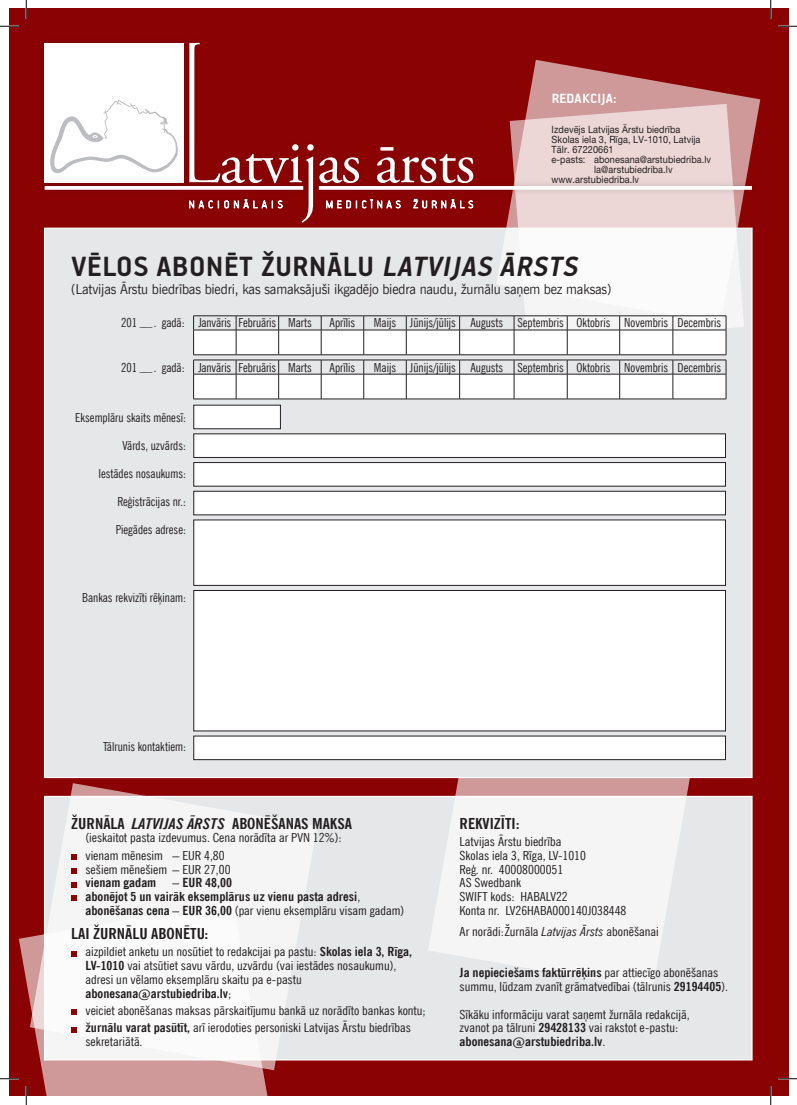
<style>
.page{position:relative;width:797px;height:1105px;background:#fff}
.page>*{position:absolute;margin:0;border:0;box-sizing:border-box;transform-origin:0 0}
.t1{font:700 31.25px "PF Handbook Pro";letter-spacing:.02em;color:#231f20}
.t2{font:700 condensed 15px "News Gothic TL";color:#231f20;scale:1.1 1}
.t3{font:700 15px "PF Handbook Pro";color:#fff}
.t4{font:13.75px "News Gothic TL";letter-spacing:-.01em;color:#231f20;scale:.95 1}
.t5{font:condensed 12.5px/13.8px "News Gothic TL";color:#231f20;scale:1.1 1}
.t6{font:condensed 12.5px "News Gothic TL";color:#231f20}
.t7{font:700 condensed 12.5px/13.8px "News Gothic TL";color:#231f20;scale:1.1 1}
.t8{font:10px "Helvetica Neue LT Pro";letter-spacing:.01em;color:#231f20;scale:.91 1}
.s1{font-style:italic}
.s2{font-size:8.75px}
.s3{font-weight:400}
.s4{font-weight:700}
</style>
<div class="page">
<div style="left:9px;top:9px;width:779px;height:1087px;background:#8b0202"></div>
<div style="left:45px;top:796px;width:707px;height:264px;background:#e6e7e9"></div>
<svg style="left:428px;top:778px;width:264px;height:212px;fill:#f5f5f6"></svg>
<svg style="left:43px;top:783px;width:274px;height:287px;fill:#f5f5f6"></svg>
<svg style="left:19px;top:901px;width:251px;height:195px;fill:#fbfbfb"></svg>
<svg style="left:71px;top:854px;width:6px;height:6px"></svg>
<svg style="left:71px;top:868px;width:6px;height:5px"></svg>
<svg style="left:71px;top:882px;width:6px;height:5px"></svg>
<svg style="left:71px;top:896px;width:6px;height:5px"></svg>
<svg style="left:71px;top:951px;width:6px;height:5px"></svg>
<svg style="left:71px;top:1010px;width:6px;height:5px"></svg>
<svg style="left:71px;top:1027px;width:6px;height:5px"></svg>
<div style="left:44px;top:228px;width:708px;height:550px;background:#e6e7e9;border:1px solid #fff"></div>
<svg style="left:496px;top:60px;width:264px;height:264px"></svg>
<svg style="left:509px;top:104px;width:235px;height:240px;background:#eddede"></svg>
<div style="left:183px;top:36px;width:297px;height:193px;background:#231f20;opacity:.15"></div>
<svg style="left:189px;top:43px;width:284px;height:180px"></svg>
<div style="left:38px;top:36px;width:153px;height:153px;background:#231f20;opacity:.15"></div>
<div style="left:45px;top:43px;width:139px;height:140px;background:#fff"></div>
<div style="left:38px;top:179px;width:720px;height:18px;background:#231f20;opacity:.15"></div>
<svg style="left:45px;top:186px;width:707px;height:4px;background:#f7efef"></svg>
<div style="left:182px;top:193px;width:297px;height:22px;background:#8a0202"></div>
<svg style="left:189px;top:198px;width:284px;height:13px"></svg>
<svg style="left:50px;top:100px;width:128px;height:73px"></svg>
<svg style="left:193px;top:316px;width:533px;height:83px"></svg>
<hr style="left:193px;top:399px;width:43px;height:1px;background:#231f20">
<hr style="left:236px;top:399px;width:43px;height:1px;background:#231f20">
<hr style="left:279px;top:399px;width:42px;height:1px;background:#231f20">
<hr style="left:321px;top:399px;width:43px;height:1px;background:#231f20">
<hr style="left:364px;top:399px;width:42px;height:1px;background:#231f20">
<hr style="left:406px;top:399px;width:53px;height:1px;background:#231f20">
<hr style="left:459px;top:399px;width:55px;height:1px;background:#231f20">
<hr style="left:514px;top:399px;width:53px;height:1px;background:#231f20">
<hr style="left:567px;top:399px;width:52px;height:1px;background:#231f20">
<hr style="left:619px;top:399px;width:54px;height:1px;background:#231f20">
<hr style="left:673px;top:399px;width:53px;height:1px;background:#231f20">
<div style="left:194px;top:405px;width:86px;height:24px;background:#fff"></div>
<div style="left:193px;top:405px;width:87px;height:24px;border:1px solid #231f20"></div>
<div style="left:194px;top:736px;width:531px;height:24px;background:#fff"></div>
<div style="left:193px;top:736px;width:532px;height:24px;border:1px solid #231f20"></div>
<div style="left:194px;top:434px;width:531px;height:23px;background:#fff"></div>
<div style="left:193px;top:434px;width:532px;height:24px;border:1px solid #231f20"></div>
<div style="left:194px;top:463px;width:531px;height:23px;background:#fff"></div>
<div style="left:193px;top:462px;width:532px;height:24px;border:1px solid #231f20"></div>
<div style="left:194px;top:491px;width:531px;height:24px;background:#fff"></div>
<div style="left:193px;top:491px;width:532px;height:24px;border:1px solid #231f20"></div>
<div style="left:194px;top:520px;width:531px;height:65px;background:#fff"></div>
<div style="left:193px;top:520px;width:532px;height:66px;border:1px solid #231f20"></div>
<div style="left:194px;top:590px;width:531px;height:141px;background:#fff"></div>
<div style="left:193px;top:590px;width:532px;height:141px;border:1px solid #231f20"></div>
<svg style="left:583px;top:94px;width:6px;height:9px"></svg>
<svg style="left:0;top:25px;width:19px;height:2px"></svg>
<svg style="left:778px;top:25px;width:19px;height:2px"></svg>
<svg style="left:0;top:1078px;width:19px;height:1px"></svg>
<svg style="left:778px;top:1078px;width:19px;height:1px"></svg>
<svg style="left:25px;top:0;width:2px;height:19px"></svg>
<svg style="left:25px;top:1086px;width:2px;height:19px"></svg>
<svg style="left:770px;top:0;width:1px;height:19px"></svg>
<svg style="left:770px;top:1086px;width:1px;height:19px"></svg>
<p class="t3" style="left:552px;top:89px;width:66px">REDA CIJA:</p>
<p class="t8" style="left:551px;top:123px;width:143px">Izdevējs Latvijas Ārstu biedrība</p>
<p class="t8" style="left:551px;top:133px;width:165px">Skolas iela 3, Rīga, LV-1010, Latvija</p>
<p class="t8" style="left:551px;top:143px;width:69px">Tālr. 67220661</p>
<p class="t8" style="left:551px;top:153px;width:177px">e-pasts: abonesana@arstubiedriba.lv</p>
<p class="t8" style="left:594px;top:163px;width:88px">la@arstubiedriba.lv</p>
<p class="t8" style="left:551px;top:173px;width:98px">www.arstubiedriba.lv</p>
<h1 class="t1" style="left:72px;top:248px;width:513px">VĒLOS ABONĒT ŽURNĀLU <span class="s1">LATVIJAS ĀRSTS</span></h1>
<p class="t4" style="left:71px;top:280px;width:570px">(Latvijas Ārstu biedrības biedri, kas samaksājuši ikgadējo biedra naudu, žurnālu saņem bez maksas)</p>
<p class="t6" style="left:121px;top:315px;width:192px">201 <span class="s2">___</span> . gadā: Janvāris Februāris Marts</p>
<p class="t6" style="left:329px;top:315px;width:27px">Aprīlis</p>
<p class="t6" style="left:374px;top:315px;width:349px">Maijs Jūnijs/jūlijs Augusts Septembris Oktobris Novembris Decembris</p>
<p class="t6" style="left:121px;top:359px;width:192px">201 <span class="s2">___</span> . gadā: Janvāris Februāris Marts</p>
<p class="t6" style="left:329px;top:359px;width:27px">Aprīlis</p>
<p class="t6" style="left:374px;top:359px;width:349px">Maijs Jūnijs/jūlijs Augusts Septembris Oktobris Novembris Decembris</p>
<p class="t6" style="left:75px;top:409px;width:112px">Eksemplāru skaits mēnesī:</p>
<p class="t6" style="left:123px;top:437px;width:65px">Vārds, uzvārds:</p>
<p class="t6" style="left:98px;top:465px;width:89px">Iestādes nosaukums:</p>
<p class="t6" style="left:117px;top:493px;width:70px">Reģistrācijas nr.:</p>
<p class="t6" style="left:116px;top:521px;width:72px">Piegādes adrese:</p>
<p class="t6" style="left:82px;top:589px;width:105px">Bankas rekvizīti rēķinam:</p>
<p class="t6" style="left:103px;top:738px;width:84px">Tālrunis kontaktiem:</p>
<p class="t2" style="left:71px;top:813px;width:257px">Žurnāla <span class="s1">LATVIJAS ĀRSTS</span> abonēšanas maksa</p>
<p class="t5" style="left:85px;top:829px;width:234px;line-height:17.2px">(ieskaitot pasta izdevumus. Cena norādīta ar PVN 12%): vienam mēnesim – EUR 4,80</p>
<p class="t5" style="left:85px;top:862px;width:133px">sešiem mēnešiem – EUR 27,00</p>
<p class="t7" style="left:85px;top:875px;width:66px">vienam gadam</p>
<p class="t7" style="left:85px;top:875px;width:291px;text-indent:87px"><span class="s3">–</span> EUR 48,00<br>abonējot 5 un vairāk eksemplārus uz vienu pasta adresi<span class="s3">, </span>abonēšanas cena <span class="s3">–</span> EUR 36,00 <span class="s3">(par vienu eksemplāru visam gadam)</span></p>
<p class="t2" style="left:71px;top:924px;width:126px">Lai žurnālu abonētu:</p>
<p class="t5" style="left:85px;top:945px;width:298px">aizpildiet anketu un nosūtiet to redakcijai pa pastu: <span class="s4">Skolas iela 3, Rīga, LV-1010</span> vai atsūtiet savu vārdu, uzvārdu (vai iestādes nosaukumu), adresi un vēlamo eksemplāru skaitu pa e-pastu <span class="s4">abonesana@arstubiedriba.lv</span>;</p>
<p class="t5" style="left:85px;top:1001px;width:311px;line-height:17.2px">veiciet abonēšanas maksas pārskaitījumu bankā uz norādīto bankas kontu; <span class="s4">žurnālu varat pasūtīt,</span> arī ierodoties personiski Latvijas Ārstu biedrības</p>
<p class="t5" style="left:85px;top:1034px;width:53px">sekretariātā.</p>
<p class="t2" style="left:459px;top:813px;width:56px">Rekvizīti:</p>
<p class="t5" style="left:459px;top:834px;width:153px">Latvijas Ārstu biedrība<br>Skolas iela 3, Rīga, LV-1010<br>Reģ. nr. 40008000051<br>AS Swedbank<br>SWIFT kods: HABALV22<br>Konta nr. LV26HABA000140J038448</p>
<p class="t5" style="left:459px;top:924px;width:182px">Ar norādi:Žurnāla <span class="s1">Latvijas Ārsts</span> abonēšanai</p>
<p class="t5" style="left:459px;top:965px;width:245px"><span class="s4">Ja nepieciešams faktūrrēķins</span> par attiecīgo abonēšanas summu, lūdzam zvanīt grāmatvedībai (tālrunis <span class="s4">29194405</span>).</p>
<p class="t5" style="left:459px;top:1007px;width:211px">Sīkāku informāciju varat saņemt žurnāla redakcijā, zvanot pa tālruni <span class="s4">29428133</span> vai rakstot e-pastu: <span class="s4">abonesana@arstubiedriba.lv</span>.</p>
</div>
